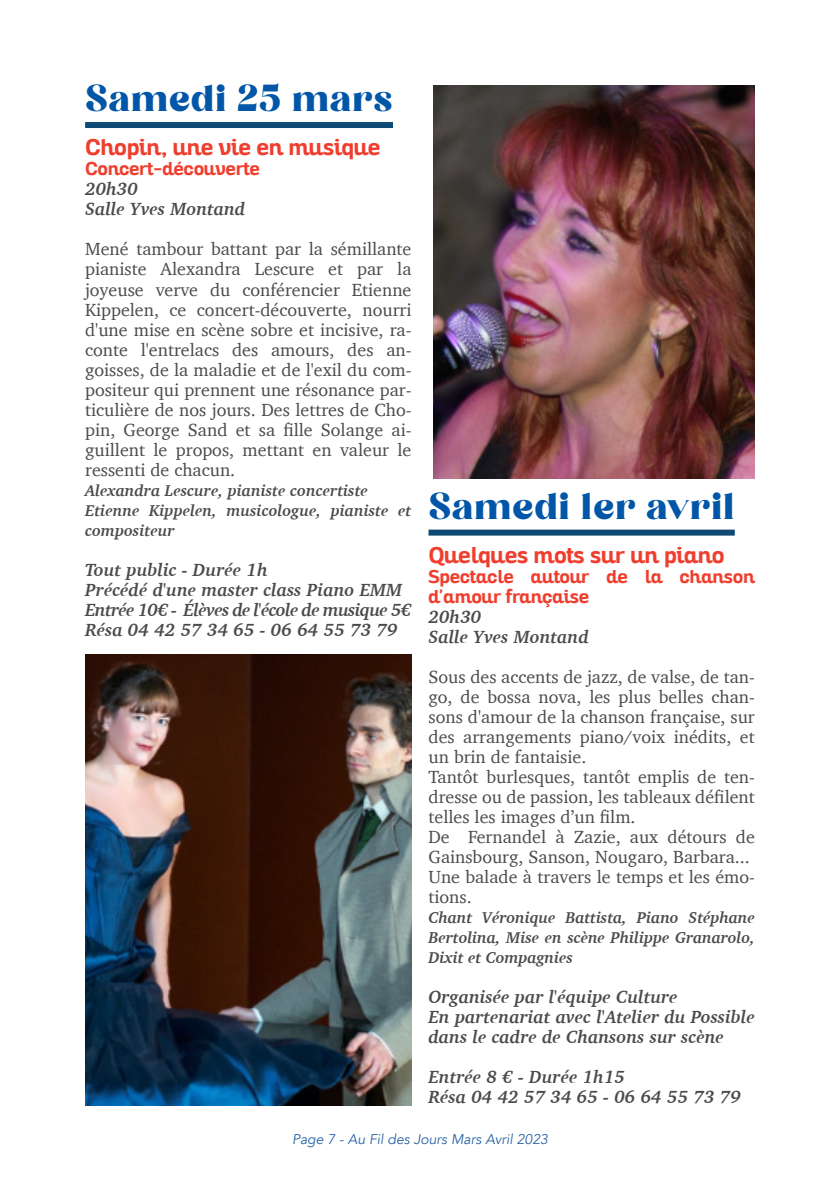
<style>
.page{position:relative;width:840px;height:1191px;background:#fff}
.page>*{position:absolute;margin:0;border:0;box-sizing:border-box;transform-origin:0 0}
.t1{font:36px "Begika";color:#0156a7}
.t2{font:700 22px "Altair";color:#ef3e2e}
.t3{font:18px/20px "Charter";color:#4a4b4c;text-align:justify}
.t4{font:italic 700 18px/20px "Charter";color:#4a4b4c}
.t5{font:700 18px/20px "Altair";color:#ef3e2e}
.t6{font:italic 700 16px/20px "Charter";color:#4a4b4c}
.t7{font:italic 14px "Avenir";color:#2964a5}
</style>
<div class="page">
<div style="left:85px;top:122px;width:308px;height:6px;background:#104974"></div>
<div style="left:428px;top:529px;width:306px;height:6px;background:#104974"></div>
<img style="left:85px;top:654px;width:326px;height:452px">
<img style="left:433px;top:85px;width:321px;height:393px">
<h1 class="t1" style="left:85px;top:85px;width:309px">Samedi 25 mars</h1>
<p class="t2" style="left:85px;top:139px;width:297px">Chopin, une vie en musique</p>
<p class="t5" style="left:85px;top:161px;width:176px">Concert-découverte</p>
<p class="t4" style="left:85px;top:179px;width:162px">20h30<br>Salle Yves Montand</p>
<p class="t3" style="left:85px;top:239px;width:327px">Mené tambour battant par la sémillante pianiste Alexandra Lescure et par la joyeuse verve du conférencier Etienne Kippelen, ce concert-découverte, nourri d'une mise en scène sobre et incisive, ra&shy;conte l'entrelacs des amours, des an&shy;goisses, de la maladie et de l'exil du com&shy;positeur qui prennent une résonance par&shy;ticulière de nos jours. Des lettres de Cho&shy;pin, George Sand et sa fille Solange ai&shy;guillent le propos, mettant en valeur le ressenti de chacun.</p>
<p class="t6" style="left:85px;top:479px;width:327px">Alexandra Lescure, pianiste concertiste<br>Etienne Kippelen, musicologue, pianiste et compositeur</p>
<p class="t4" style="left:85px;top:559px;width:327px">Tout public - Durée 1h<br>Précédé d'une master class Piano EMM<br>Entrée 10€ - Élèves de l'école de musique 5€<br>Résa 04 42 57 34 65 - 06 64 55 73 79</p>
<h1 class="t1" style="left:428px;top:492px;width:307px">Samedi 1er avril</h1>
<p class="t2" style="left:428px;top:547px;width:297px">Quelques mots sur un piano</p>
<p class="t5" style="left:428px;top:568px;width:327px">Spectacle autour de la chanson d'amour française</p>
<p class="t4" style="left:428px;top:606px;width:162px">20h30<br>Salle Yves Montand</p>
<p class="t3" style="left:428px;top:666px;width:327px;text-align:left">Sous des accents de jazz, de valse, de tan&shy;go, de bossa nova, les plus belles chan&shy;sons d'amour de la chanson française, sur des arrangements piano/voix inédits, et un brin de fantaisie.<br>Tantôt burlesques, tantôt emplis de ten&shy;dresse ou de passion, les tableaux défilent telles les images d’un film.<br>De Fernandel à Zazie, aux détours de Gainsbourg, Sanson, Nougaro, Barbara...<br>Une balade à travers le temps et les émo&shy;tions.</p>
<p class="t6" style="left:428px;top:907px;width:327px;text-align:justify">Chant Véronique Battista, Piano Stéphane Bertolina, Mise en scène Philippe Granarolo, Dixit et Compagnies</p>
<p class="t4" style="left:428px;top:986px;width:327px">Organisée par l'équipe Culture<br>En partenariat avec l'Atelier du Possible dans le cadre de Chansons sur scène</p>
<p class="t4" style="left:428px;top:1066px;width:314px">Entrée 8 € - Durée 1h15<br>Résa 04 42 57 34 65 - 06 64 55 73 79</p>
<p class="t7" style="left:292px;top:1129px;width:257px">Page 7 - Au Fil des Jours Mars Avril 2023</p>
</div>
